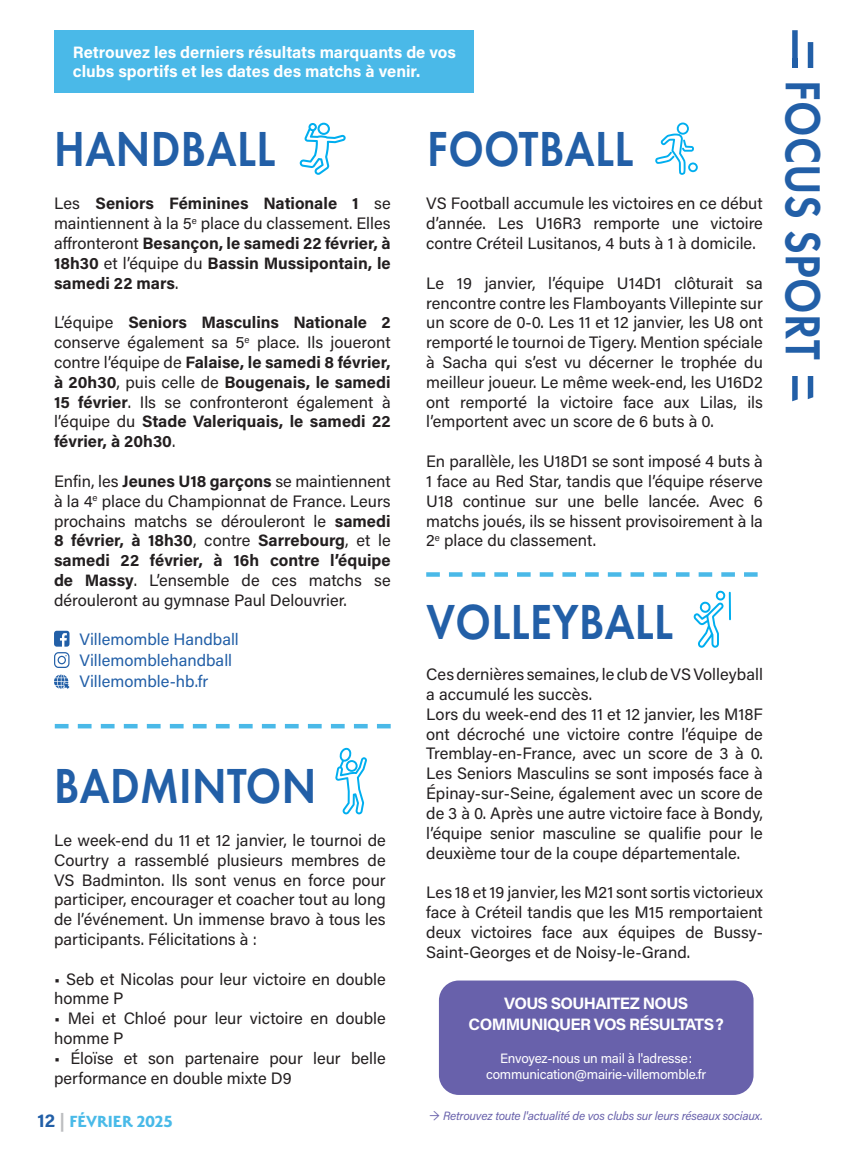
<style>
.page{position:relative;width:851px;height:1149px;background:#fff}
.page>*{position:absolute;margin:0;border:0;box-sizing:border-box;transform-origin:0 0}
.t1{font:600 51px "Futura PT";letter-spacing:.01em;color:#225fa7;scale:.87 1}
.t2{font:700 18px "Serenity";color:#49bae8}
.MON_TEXTE_BLANC{font:16.5px/19.8px "Acumin Pro";color:#231f20;text-align:justify}
.MON_TEXTE_BLANC-2{font:700 16.5px/19.8px "Acumin Pro";color:#231f20;text-align:justify}
.MON_TEXTE_BLANC-3{font:700 16.5px "Acumin Pro";letter-spacing:-.005em;color:#fff}
.MON_TEXTE_BLANC-4{font:16.5px "Acumin Pro";color:#225fa7}
.MON_TEXTE_BLANC-5{font:700 16.5px "Acumin Pro";letter-spacing:-.04em;color:#fff}
.MON_TEXTE_BLANC-6{font:13.5px "Acumin Pro";letter-spacing:-.02em;color:#fff}
.MON_TEXTE_BLANC-7{font:italic 12px "Acumin Pro";letter-spacing:-.02em;color:#6861ab}
.s1{font-weight:400}
.s2{font-weight:700}
.s3{font-family:"Acumin Pro";color:#225fa7}
.s4{font-family:"Acumin Pro";color:#bcbdc0}
.s5{font-style:normal}
</style>
<div class="page">
<div style="left:55px;top:30px;width:419px;height:62px;background:#4ab9e8"></div>
<svg style="left:807px;top:376px;width:6px;height:23px"></svg>
<svg style="left:792px;top:376px;width:5px;height:25px"></svg>
<svg style="left:807px;top:42px;width:6px;height:26px"></svg>
<svg style="left:792px;top:30px;width:5px;height:28px"></svg>
<div style="left:792px;top:58px;width:5px;height:224px;background:#225fa7"></div>
<div style="left:774px;top:68px;width:54px;height:308px;background:#fff"></div>
<svg style="left:426px;top:572px;width:331px;height:4px"></svg>
<svg style="left:55px;top:724px;width:335px;height:4px"></svg>
<div style="left:439px;top:980px;width:314px;height:114px;background:#6861ab;border-radius:20px"></div>
<svg style="left:299px;top:123px;width:47px;height:52px"></svg>
<svg style="left:54px;top:652px;width:15px;height:15px"></svg>
<svg style="left:54px;top:630px;width:15px;height:16px"></svg>
<svg style="left:54px;top:674px;width:15px;height:14px"></svg>
<svg style="left:655px;top:122px;width:42px;height:53px"></svg>
<svg style="left:335px;top:747px;width:32px;height:67px"></svg>
<svg style="left:693px;top:590px;width:32px;height:57px"></svg>
<hr style="left:728px;top:591px;width:3px;height:29px;background:#00aeef">
<p class="MON_TEXTE_BLANC-3" style="left:73px;top:40px;width:384px">Retrouvez les derniers résultats marquants de vos</p>
<p class="MON_TEXTE_BLANC-3" style="left:73px;top:60px;width:349px">clubs sportifs et les dates des matchs à venir.</p>
<p class="t1" style="left:54px;top:117px;width:255px">HANDBALL</p>
<p class="t1" style="left:427px;top:117px;width:238px">FOOTBALL</p>
<p class="MON_TEXTE_BLANC-2" style="left:54px;top:193px;width:338px"><span class="s1">Les</span> Seniors Féminines Nationale 1 <span class="s1">se maintiennent à la 5</span><sup>e</sup> <span class="s1">place du classement. Elles affronteront</span> Besançon, le samedi 22 février, à 18h30 <span class="s1">et l’équipe du</span> Bassin Mussipontain, le samedi 22 mars<span class="s1">.</span></p>
<p class="MON_TEXTE_BLANC-2" style="left:54px;top:312px;width:338px"><span class="s1">L’équipe</span> Seniors Masculins Nationale 2 <span class="s1">conserve également sa 5</span><sup>e</sup> <span class="s1">place. Ils joueront contre l’équipe de</span> Falaise, le samedi 8 février, à 20h30<span class="s1">, puis celle de</span> Bougenais, le samedi 15 février<span class="s1">. Ils se confronteront également à l’équipe du</span> Stade Valeriquais, le samedi 22 février, à 20h30<span class="s1">.</span></p>
<p class="MON_TEXTE_BLANC" style="left:54px;top:470px;width:338px">Enfin, les <span class="s2">Jeunes U18 garçons</span> se maintiennent à la 4<sup>e</sup> place du Championnat de France. Leurs prochains matchs se dérouleront le <span class="s2">samedi 8 février, à 18h30</span>, contre <span class="s2">Sarrebourg</span>, et le <span class="s2">samedi 22 février, à 16h contre l’équipe de Massy</span>. L’ensemble de ces matchs se dérouleront au gymnase Paul Delouvrier.</p>
<p class="MON_TEXTE_BLANC-4" style="left:80px;top:628px;width:161px">Villemomble Handball</p>
<p class="MON_TEXTE_BLANC-4" style="left:80px;top:649px;width:154px">Villemomblehandball</p>
<p class="MON_TEXTE_BLANC-4" style="left:80px;top:670px;width:130px">Villemomble-hb.fr</p>
<p class="t1" style="left:54px;top:753px;width:303px">BADMINTON</p>
<p class="MON_TEXTE_BLANC" style="left:54px;top:829px;width:333px">Le week-end du 11 et 12 janvier, le tournoi de Courtry a rassemblé plusieurs membres de VS Badminton. Ils sont venus en force pour participer, encourager et coacher tout au long de l’événement. Un immense bravo à tous les participants. Félicitations à :</p>
<p class="MON_TEXTE_BLANC" style="left:54px;top:967px;width:333px">• Seb et Nicolas pour leur victoire en double homme P</p>
<p class="MON_TEXTE_BLANC" style="left:54px;top:1007px;width:333px">• Mei et Chloé pour leur victoire en double homme P</p>
<p class="MON_TEXTE_BLANC" style="left:54px;top:1047px;width:333px">• Éloïse et son partenaire pour leur belle performance en double mixte D9</p>
<p class="t2" style="left:37px;top:1110px;width:137px"><span class="s3">12</span> <span class="s4">|</span> FÉVRIER 2025</p>
<p class="MON_TEXTE_BLANC" style="left:426px;top:193px;width:338px">VS Football accumule les victoires en ce début d’année. Les U16R3 remporte une victoire contre Créteil Lusitanos, 4 buts à 1 à domicile.</p>
<p class="MON_TEXTE_BLANC" style="left:426px;top:272px;width:338px">Le 19 janvier, l’équipe U14D1 clôturait sa rencontre contre les Flamboyants Villepinte sur un score de 0-0. Les 11 et 12 janvier, les U8 ont remporté le tournoi de Tigery. Mention spéciale à Sacha qui s’est vu décerner le trophée du meilleur joueur. Le même week-end, les U16D2 ont remporté la victoire face aux Lilas, ils l’emportent avec un score de 6 buts à 0.</p>
<p class="MON_TEXTE_BLANC" style="left:426px;top:450px;width:338px">En parallèle, les U18D1 se sont imposé 4 buts à 1 face au Red Star, tandis que l’équipe réserve U18 continue sur une belle lancée. Avec 6 matchs joués, ils se hissent provisoirement à la 2<sup>e</sup> place du classement.</p>
<p class="t1" style="left:426px;top:589px;width:285px">VOLLEYBALL</p>
<p class="MON_TEXTE_BLANC" style="left:426px;top:663px;width:338px">Ces dernières semaines, le club de VS Volleyball a accumulé les succès.</p>
<p class="MON_TEXTE_BLANC" style="left:426px;top:703px;width:338px">Lors du week-end des 11 et 12 janvier, les M18F ont décroché une victoire contre l’équipe de Tremblay-en-France, avec un score de 3 à 0.<br>Les Seniors Masculins se sont imposés face à Épinay-sur-Seine, également avec un score de de 3 à 0. Après une autre victoire face à Bondy, l’équipe senior masculine se qualifie pour le deuxième tour de la coupe départementale.</p>
<p class="MON_TEXTE_BLANC" style="left:426px;top:881px;width:338px">Les 18 et 19 janvier, les M21 sont sortis victorieux face à Créteil tandis que les M15 remportaient deux victoires face aux équipes de Bussy-Saint-Georges et de Noisy-le-Grand.</p>
<p class="MON_TEXTE_BLANC-5" style="left:504px;top:990px;width:185px">VOUS SOUHAITEZ NOUS</p>
<p class="MON_TEXTE_BLANC-5" style="left:468px;top:1012px;width:257px">COMMUNIQUER VOS RÉSULTATS?</p>
<p class="MON_TEXTE_BLANC-6" style="left:500px;top:1048px;width:193px">Envoyez-nous un mail à l'adresse:</p>
<p class="MON_TEXTE_BLANC-6" style="left:486px;top:1064px;width:221px">communication@mairie-villemomble.fr</p>
<p class="MON_TEXTE_BLANC-7" style="left:429px;top:1107px;width:335px"><span class="s5">→</span> Retrouvez toute l'actualité de vos clubs sur leurs réseaux sociaux.</p>
<p class="t1" style="left:834px;top:80px;width:322px;rotate:90deg">FOCUS SPORT</p>
</div>
